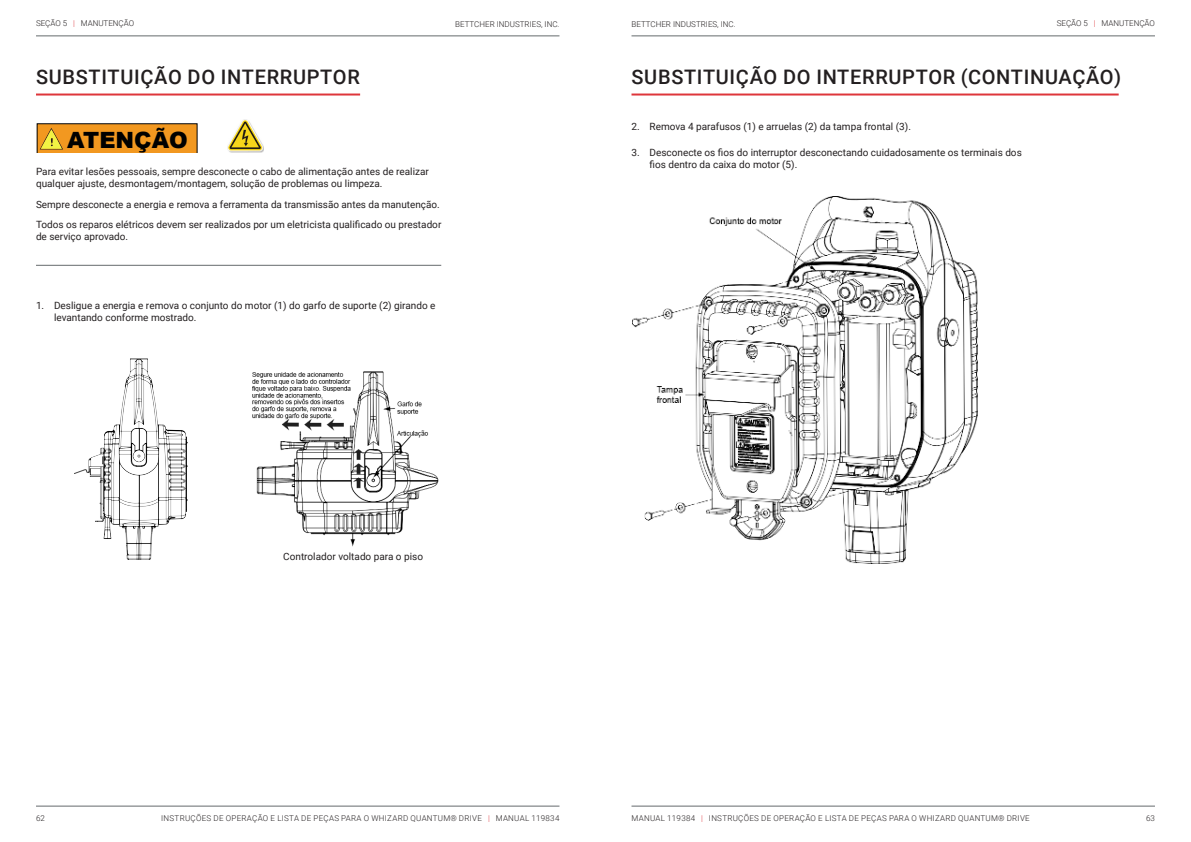
<style>
.page{position:relative;width:1191px;height:842px;background:#fff}
.page>*{position:absolute;margin:0;border:0;box-sizing:border-box;transform-origin:0 0}
.t1{font:900 22.4px "Arial";color:#000}
.t2{font:500 20px "Roboto";letter-spacing:.035em;color:#231f20}
.Body_copy_Regular{font:10px/12px "Roboto";color:#231f20}
.t3{font:300 8px "Roboto";letter-spacing:.035em;color:#231f20}
.t4{font:300 8px "Roboto";color:#231f20}
.s1{color:#de363b}
</style>
<div class="page">
<hr style="left:36px;top:806px;width:523px;height:1px;background:#656a6d">
<hr style="left:631px;top:806px;width:524px;height:1px;background:#656a6d">
<hr style="left:36px;top:36px;width:523px;height:1px;background:#656a6d">
<hr style="left:631px;top:36px;width:524px;height:1px;background:#656a6d">
<hr style="left:36px;top:94px;width:324px;height:2px;background:#de363b">
<svg style="left:37px;top:124px;width:160px;height:29px;background:#ec9820"></svg>
<hr style="left:36px;top:265px;width:405px;height:1px;background:#656a6d">
<img style="left:252px;top:372px;width:187px;height:175px">
<img style="left:74px;top:359px;width:113px;height:201px">
<img style="left:228px;top:119px;width:36px;height:34px">
<hr style="left:631px;top:94px;width:487px;height:2px;background:#de363b">
<img style="left:632px;top:196px;width:345px;height:368px">
<p class="t4" style="left:36px;top:18px;width:100px">SEÇÃO 5 <span class="s1">|</span> MANUTENÇÃO</p>
<p class="t4" style="left:455px;top:18px;width:106px">BETTCHER INDUSTRIES, INC.</p>
<p class="t4" style="left:631px;top:18px;width:106px">BETTCHER INDUSTRIES, INC.</p>
<p class="t4" style="left:1056px;top:18px;width:100px">SEÇÃO 5 <span class="s1">|</span> MANUTENÇÃO</p>
<p class="t2" style="left:36px;top:63px;width:325px">SUBSTITUIÇÃO DO INTERRUPTOR</p>
<p class="t1" style="left:67px;top:124px;width:122px">ATENÇÃO</p>
<p class="Body_copy_Regular" style="left:36px;top:165px;width:394px">Para evitar lesões pessoais, sempre desconecte o cabo de alimentação antes de realizar qualquer ajuste, desmontagem/montagem, solução de problemas ou limpeza.</p>
<p class="Body_copy_Regular" style="left:36px;top:198px;width:405px">Sempre desconecte a energia e remova a ferramenta da transmissão antes da manutenção.</p>
<p class="Body_copy_Regular" style="left:36px;top:218px;width:407px">Todos os reparos elétricos devem ser realizados por um eletricista qualificado ou prestador de serviço aprovado.</p>
<p class="Body_copy_Regular" style="left:54px;top:299px;width:383px;text-indent:-18px">1. Desligue a energia e remova o conjunto do motor (1) do garfo de suporte (2) girando e levantando conforme mostrado.</p>
<p class="Body_copy_Regular" style="left:283px;top:550px;width:141px">Controlador voltado para o piso</p>
<p class="t2" style="left:631px;top:63px;width:491px">SUBSTITUIÇÃO DO INTERRUPTOR (CONTINUAÇÃO)</p>
<p class="Body_copy_Regular" style="left:631px;top:120px;width:281px">2. Remova 4 parafusos (1) e arruelas (2) da tampa frontal (3).</p>
<p class="Body_copy_Regular" style="left:649px;top:146px;width:374px;text-indent:-18px">3. Desconecte os fios do interruptor desconectando cuidadosamente os terminais dos fios dentro da caixa do motor (5).</p>
<p class="t3" style="left:161px;top:812px;width:400px">INSTRUÇÕES DE OPERAÇÃO E LISTA DE PEÇAS PARA O WHIZARD QUANTUM® DRIVE <span class="s1">|</span> MANUAL 119834</p>
<p class="t3" style="left:631px;top:812px;width:400px">MANUAL 119384 <span class="s1">|</span> INSTRUÇÕES DE OPERAÇÃO E LISTA DE PEÇAS PARA O WHIZARD QUANTUM® DRIVE</p>
<p class="t3" style="left:36px;top:812px;width:10px">62</p>
<p class="t3" style="left:1146px;top:812px;width:10px">63</p>
</div>
